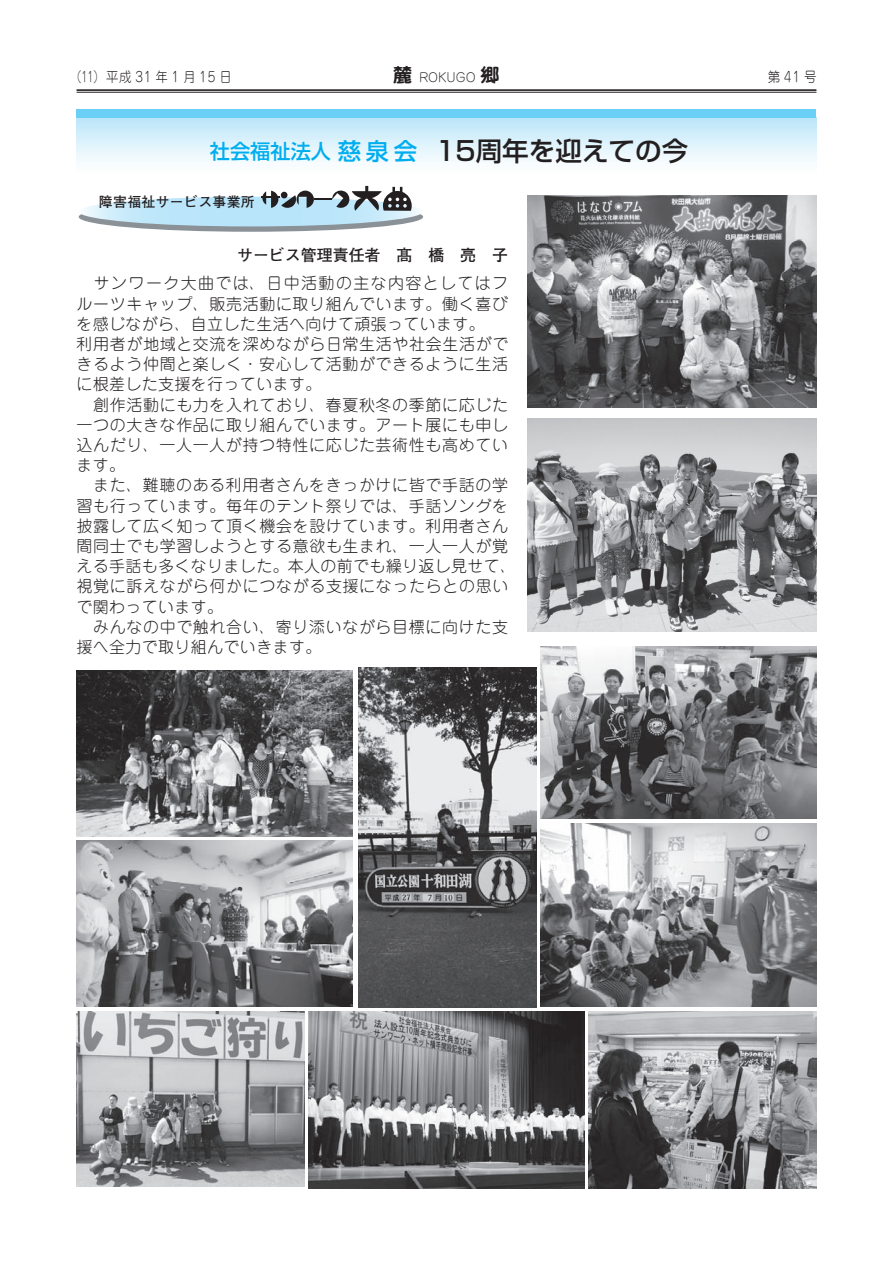
<style>
.page{position:relative;width:893px;height:1263px;background:#fff}
.page>*{position:absolute;margin:0;border:0;box-sizing:border-box;transform-origin:0 0}
.t1{font:500 26.55px "Shin Go Pro";color:#231f20}
.t2{font:500 23.4px "Shin Go Pro";color:#00aeef}
.t3{font:500 20.25px "Shin Go Pro";color:#00aeef}
.t4{font:700 19.2px "Jun 501 Pro";color:#231f20}
.t5{font:300 15.9px/20.2px "Jun 101 Pro";letter-spacing:.045em;color:#231f20}
.t6{font:700 15.9px "Futo Go B101 Pro";color:#231f20}
.t7{font:13.95px "Futo Go B101 Pro Bold 90 msp RKSJ H";letter-spacing:.02em;color:#231f20}
.t8{font:300 13.8px "Jun 101 Pro";letter-spacing:.05em;color:#231f20;scale:.7 1}
.t9{font:300 13.8px "Jun 101 Pro";letter-spacing:.05em;color:#231f20;scale:.9 1}
.t10{font:300 12.15px "Jun 101 Pro";color:#231f20}
</style>
<div class="page">
<hr style="left:77px;top:89px;width:739px;height:2px;background:#231f20">
<hr style="left:77px;top:92px;width:739px;height:1px;background:#231f20">
<div style="left:77px;top:117px;width:739px;height:57px;background:linear-gradient(to bottom,#bce6fa,#fff)"></div>
<div style="left:77px;top:109px;width:739px;height:8px;background:#6bcff6"></div>
<img style="left:527px;top:196px;width:289px;height:211px">
<img style="left:527px;top:419px;width:289px;height:213px">
<img style="left:77px;top:671px;width:276px;height:165px">
<img style="left:77px;top:840px;width:276px;height:166px">
<img style="left:77px;top:1012px;width:227px;height:174px">
<img style="left:358px;top:668px;width:179px;height:340px">
<img style="left:308px;top:1012px;width:277px;height:176px">
<img style="left:540px;top:646px;width:276px;height:172px">
<img style="left:540px;top:823px;width:276px;height:183px">
<img style="left:589px;top:1012px;width:227px;height:176px">
<svg style="left:79px;top:202px;width:344px;height:30px"></svg>
<svg style="left:79px;top:186px;width:344px;height:40px"></svg>
<p class="t8" style="left:72px;top:66px;width:230px">（11）平成 31 年 1 月 15 日</p>
<p class="t4" style="left:393px;top:59px;width:21px">麓</p>
<p class="t4" style="left:481px;top:59px;width:21px">郷</p>
<p class="t10" style="left:419px;top:67px;width:58px">ROKUGO</p>
<h2 class="t2" style="left:338px;top:132px;width:81px">慈泉会</h2>
<p class="t3" style="left:210px;top:135px;width:123px">社会福祉法人</p>
<p class="t7" style="left:99px;top:191px;width:157px">障害福祉サービス事業所</p>
<h1 class="t1" style="left:435px;top:129px;width:254px">15周年を迎えての今</h1>
<p class="t6" style="left:237px;top:242px;width:273px">サービス管理責任者　髙　橋　亮　子</p>
<p class="t5" style="left:77px;top:271px;width:441px">　サンワーク大曲では、日中活動の主な内容としてはフルーツキャップ、販売活動に取り組んでいます。働く喜びを感じながら、自立した生活へ向けて頑張っています。<br>利用者が地域と交流を深めながら日常生活や社会生活ができるよう仲間と楽しく・安心して活動ができるように生活に根差した支援を行っています。<br>　創作活動にも力を入れており、春夏秋冬の季節に応じた一つの大きな作品に取り組んでいます。アート展にも申し込んだり、一人一人が持つ特性に応じた芸術性も高めています。<br>　また、難聴のある利用者さんをきっかけに皆で手話の学習も行っています。毎年のテント祭りでは、手話ソングを披露して広く知って頂く機会を設けています。利用者さん間同士でも学習しようとする意欲も生まれ、一人一人が覚える手話も多くなりました。本人の前でも繰り返し見せて、視覚に訴えながら何かにつながる支援になったらとの思いで関わっています。<br>　みんなの中で触れ合い、寄り添いながら目標に向けた支援へ全力で取り組んでいきます。</p>
<p class="t9" style="left:768px;top:66px;width:56px">第 41 号</p>
</div>
